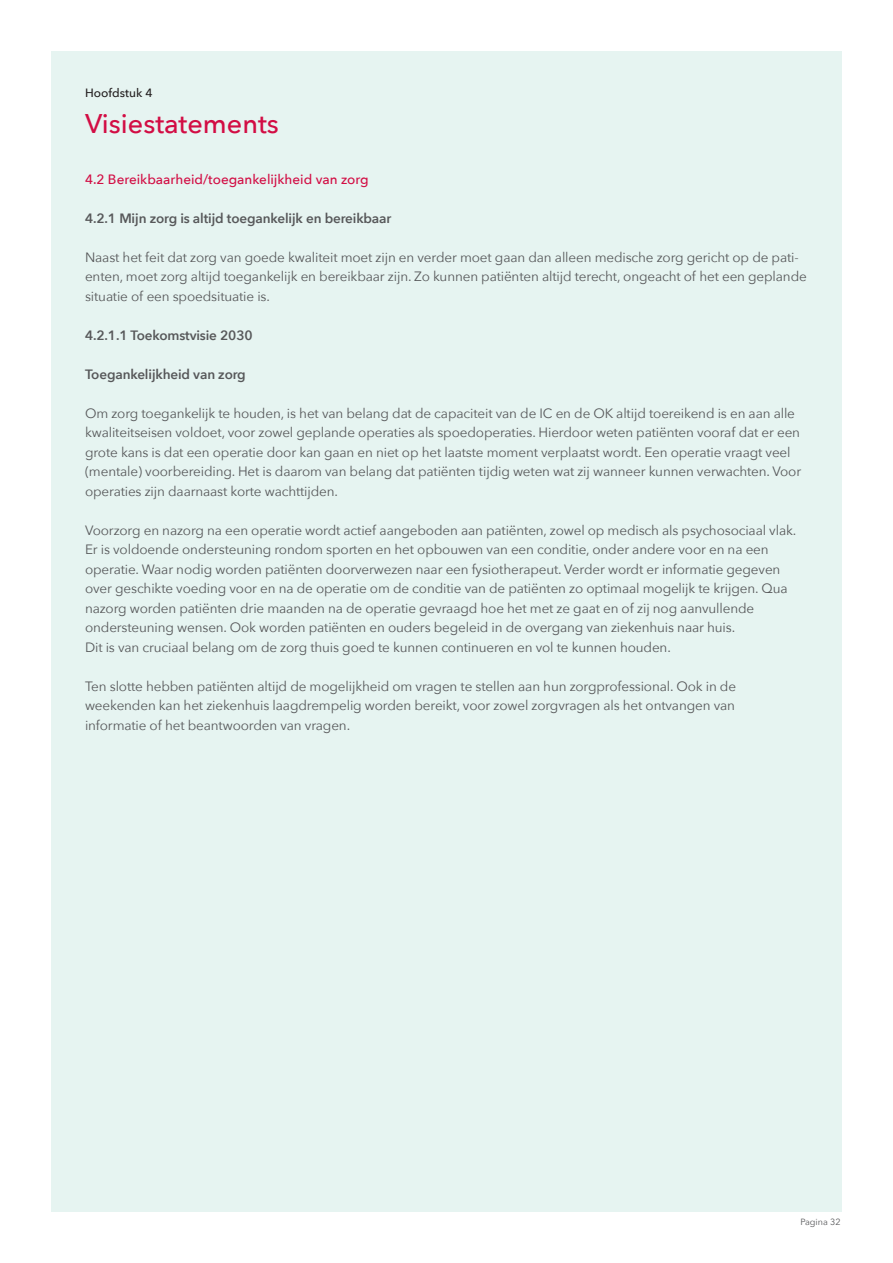
<style>
.page{position:relative;width:893px;height:1263px;background:#fff}
.page>*{position:absolute;margin:0;border:0;box-sizing:border-box;transform-origin:0 0}
.t1{font:500 27px "Avenir Next";color:#d20d44}
.t2{font:13.5px/19.5px "Avenir Next";letter-spacing:-.01em;color:#57585a}
.t3{font:600 13.5px "Avenir Next";letter-spacing:-.01em;color:#57585a}
.t4{font:500 13.5px "Avenir Next";color:#d20d44}
.t5{font:500 12px "Avenir Next";color:#231f20}
.t6{font:9px "Avenir Next";color:#57585a}
</style>
<div class="page">
<div style="left:51px;top:51px;width:791px;height:1161px;background:#e6f4f1"></div>
<p class="t5" style="left:85px;top:83px;width:69px">Hoofdstuk 4</p>
<p class="t1" style="left:85px;top:101px;width:195px">Visiestatements</p>
<p class="t4" style="left:85px;top:167px;width:285px">4.2 Bereikbaarheid/toegankelijkheid van zorg</p>
<p class="t3" style="left:85px;top:206px;width:308px">4.2.1 Mijn zorg is altijd toegankelijk en bereikbaar</p>
<p class="t2" style="left:85px;top:247px;width:723px">Naast het feit dat zorg van goede kwaliteit moet zijn en verder moet gaan dan alleen medische zorg gericht op de pati&shy;ënten, moet zorg altijd toegankelijk en bereikbaar zijn. Zo kunnen patiënten altijd terecht, ongeacht of het een geplande situatie of een spoedsituatie is.</p>
<p class="t3" style="left:85px;top:323px;width:169px">4.2.1.1 Toekomstvisie 2030</p>
<p class="t3" style="left:85px;top:362px;width:162px">Toegankelijkheid van zorg</p>
<p class="t2" style="left:85px;top:403px;width:718px">Om zorg toegankelijk te houden, is het van belang dat de capaciteit van de IC en de OK altijd toereikend is en aan alle kwaliteitseisen voldoet, voor zowel geplande operaties als spoedoperaties. Hierdoor weten patiënten vooraf dat er een grote kans is dat een operatie door kan gaan en niet op het laatste moment verplaatst wordt. Een operatie vraagt veel (mentale) voorbereiding. Het is daarom van belang dat patiënten tijdig weten wat zij wanneer kunnen verwachten. Voor operaties zijn daarnaast korte wachttijden.</p>
<p class="t2" style="left:85px;top:520px;width:713px">Voorzorg en nazorg na een operatie wordt actief aangeboden aan patiënten, zowel op medisch als psychosociaal vlak.<br>Er is voldoende ondersteuning rondom sporten en het opbouwen van een conditie, onder andere voor en na een</p>
<p class="t2" style="left:85px;top:559px;width:704px">operatie. Waar nodig worden patiënten doorverwezen naar een fysiotherapeut. Verder wordt er informatie gegeven over geschikte voeding voor en na de operatie om de conditie van de patiënten zo optimaal mogelijk te krijgen. Qua nazorg worden patiënten drie maanden na de operatie gevraagd hoe het met ze gaat en of zij nog aanvullende</p>
<p class="t2" style="left:85px;top:617px;width:652px">ondersteuning wensen. Ook worden patiënten en ouders begeleid in de overgang van ziekenhuis naar huis.</p>
<p class="t2" style="left:85px;top:637px;width:587px">Dit is van cruciaal belang om de zorg thuis goed te kunnen continueren en vol te kunnen houden.</p>
<p class="t2" style="left:85px;top:676px;width:653px">Ten slotte hebben patiënten altijd de mogelijkheid om vragen te stellen aan hun zorgprofessional. Ook in de</p>
<p class="t2" style="left:85px;top:695px;width:651px">weekenden kan het ziekenhuis laagdrempelig worden bereikt, voor zowel zorgvragen als het ontvangen van</p>
<p class="t2" style="left:85px;top:715px;width:267px">informatie of het beantwoorden van vragen.</p>
<p class="t6" style="left:800px;top:1214px;width:42px">Pagina 32</p>
</div>
